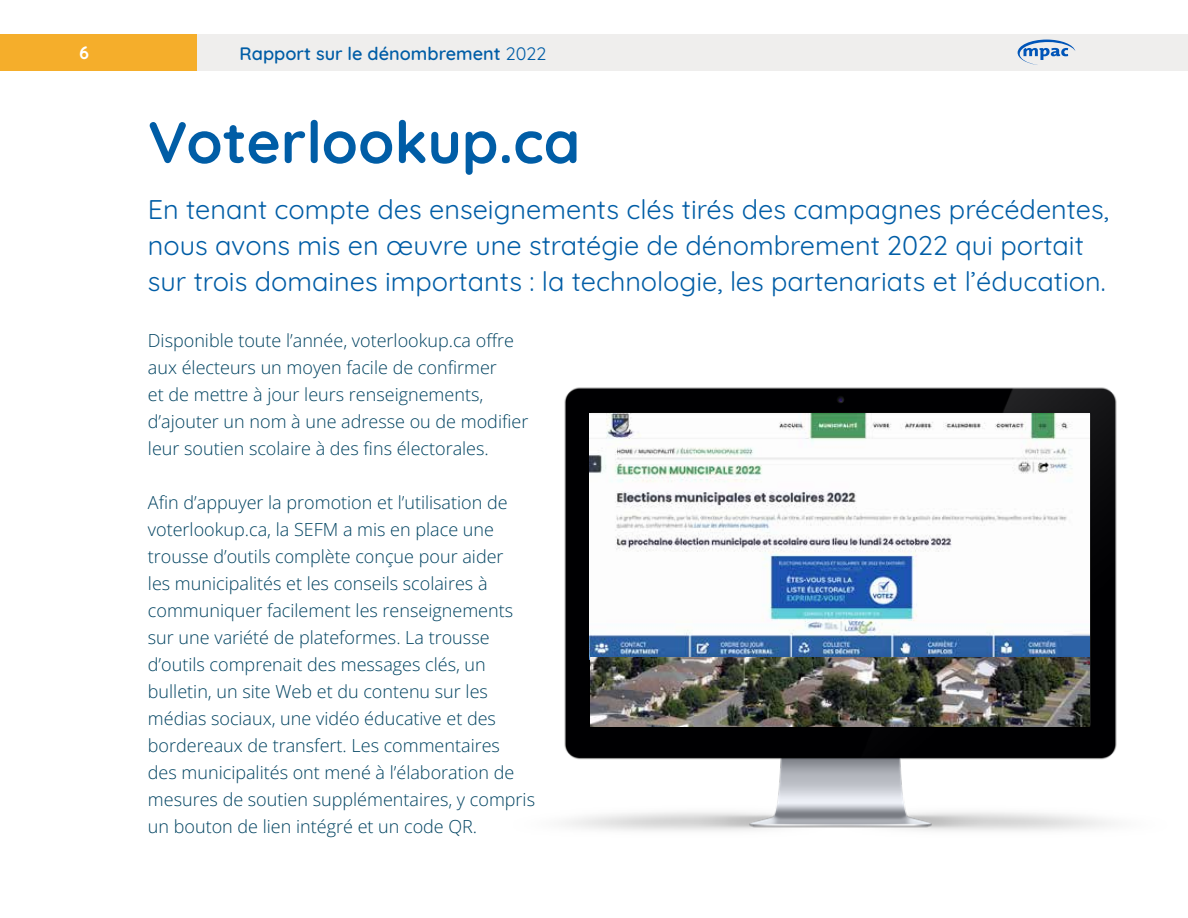
<style>
.page{position:relative;width:1188px;height:918px;background:#fff}
.page>*{position:absolute;margin:0;border:0;box-sizing:border-box;transform-origin:0 0}
.t1{font:700 58.5px "Quicksand";color:#005da6}
.Paragraph{font:27px/36px "Quicksand";color:#005da6}
.Paragraph-2{font:300 18px/27px "Open Sans";color:#004361}
.t2{font:600 18px "Quicksand";color:#005da6}
.t3{font:700 18px "Quicksand";color:#fff}
.s1{font-weight:400}
</style>
<div class="page">
<div style="left:0;top:34px;width:196px;height:37px;background:#f5ae2b"></div>
<div style="left:197px;top:34px;width:991px;height:37px;background:#efeeed"></div>
<svg style="left:1018px;top:40px;width:57px;height:25px"></svg>
<img style="left:564px;top:387px;width:553px;height:444px">
<img style="left:590px;top:413px;width:500px;height:313px">
<p class="t3" style="left:79px;top:39px;width:11px">6</p>
<p class="t2" style="left:240px;top:39px;width:308px">Rapport sur le dénombrement <span class="s1">2022</span></p>
<p class="t1" style="left:148px;top:97px;width:434px">Voterlookup.ca</p>
<p class="Paragraph" style="left:148px;top:189px;width:963px">En tenant compte des enseignements clés tirés des campagnes précédentes, nous avons mis en œuvre une stratégie de dénombrement 2022 qui portait sur trois domaines importants : la technologie, les partenariats et l’éducation.</p>
<p class="Paragraph-2" style="left:148px;top:327px;width:382px">Disponible toute l’année, voterlookup.ca offre aux électeurs un moyen facile de confirmer<br>et de mettre à jour leurs renseignements, d’ajouter un nom à une adresse ou de modifier leur soutien scolaire à des fins électorales.</p>
<p class="Paragraph-2" style="left:148px;top:489px;width:389px">Afin d’appuyer la promotion et l’utilisation de voterlookup.ca, la SEFM a mis en place une trousse d’outils complète conçue pour aider<br>les municipalités et les conseils scolaires à communiquer facilement les renseignements sur une variété de plateformes. La trousse d’outils comprenait des messages clés, un bulletin, un site Web et du contenu sur les médias sociaux, une vidéo éducative et des bordereaux de transfert. Les commentaires<br>des municipalités ont mené à l’élaboration de mesures de soutien supplémentaires, y compris un bouton de lien intégré et un code QR.</p>
</div>
